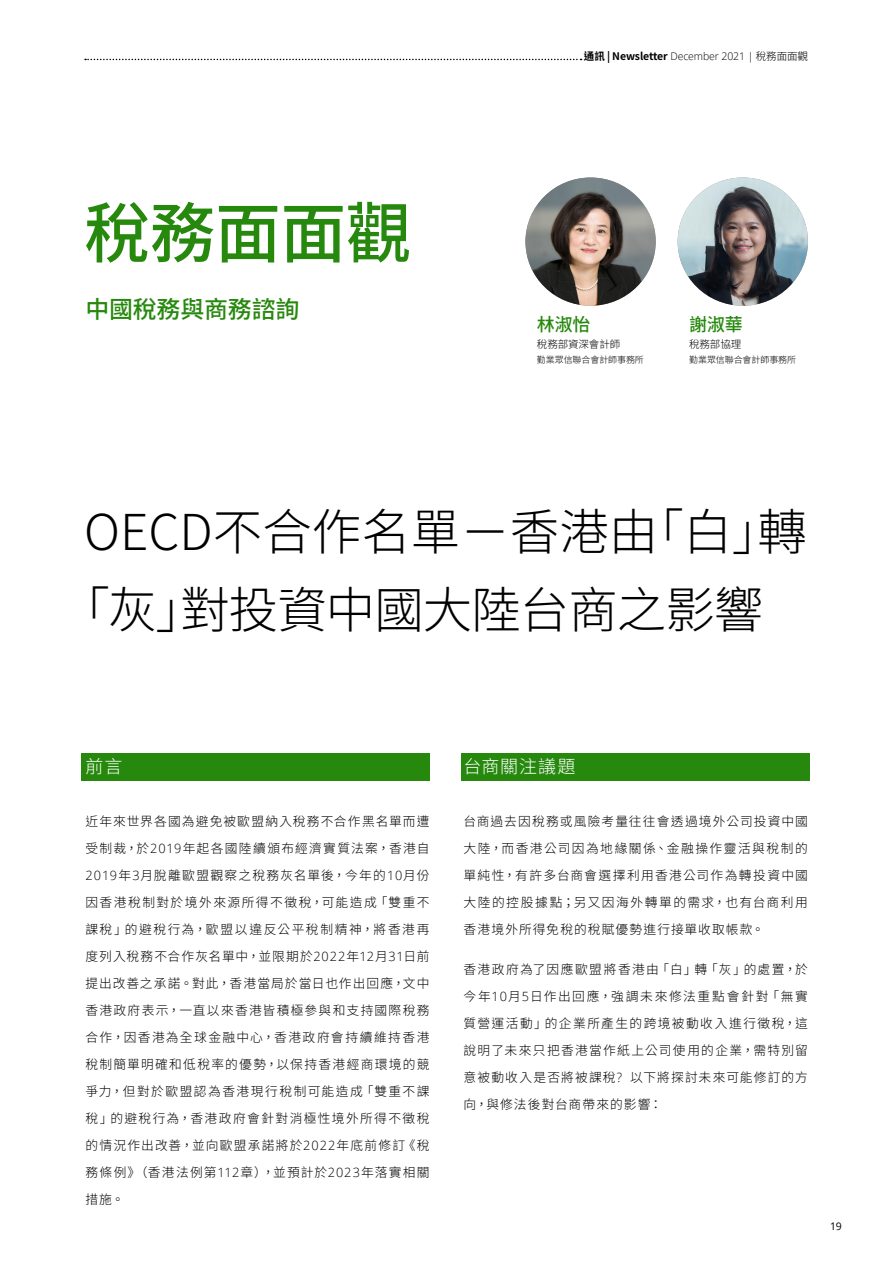
<style>
.page{position:relative;width:893px;height:1263px;background:#fff}
.page>*{position:absolute;margin:0;border:0;box-sizing:border-box;transform-origin:0 0}
.t1{font:500 66px "Noto Sans CJ Ktc";letter-spacing:-.01em;color:#26890d}
.t2{font:300 49.5px/78px "Noto Sans CJ Ktc";letter-spacing:-.02em;color:#000}
.t3{font:500 24px "Noto Sans CJ Ktc";letter-spacing:-.01em;color:#26890d}
.t4{font:300 18px "Noto Sans CJ Ktc";letter-spacing:.05em;color:#fff}
.t5{font:500 18px "Noto Sans CJ Ktc";letter-spacing:-.01em;color:#26890d}
.t6{font:300 12.75px/27px "Noto Sans CJ Ktc";letter-spacing:.095em;color:#000;text-align:justify}
.t7{font:700 10.5px "Noto Sans CJ Ktc";letter-spacing:-.01em;color:#000}
.t8{font:300 10.5px "Noto Sans CJ Ktc";letter-spacing:-.01em;color:#000}
.t9{font:10.5px "Open Sans";color:#000}
.t10{font:300 9px "Noto Sans CJ Ktc";letter-spacing:-.01em;color:#000}
.s1{font-family:"Open Sans";font-weight:300}
.s2{font-weight:300}
.s3{font-family:"Open Sans"}
</style>
<div class="page">
<svg style="left:85px;top:59px;width:496px;height:1px"></svg>
<div style="left:461px;top:753px;width:348px;height:28px;background:#26890d"></div>
<div style="left:81px;top:753px;width:348px;height:28px;background:#26890d"></div>
<img style="left:525px;top:177px;width:131px;height:129px">
<img style="left:678px;top:177px;width:130px;height:129px">
<h1 class="t1" style="left:84px;top:196px;width:329px">稅務面面觀</h1>
<h3 class="t3" style="left:85px;top:296px;width:216px">中國稅務與商務諮詢</h3>
<p class="t7" style="left:584px;top:50px;width:225px">通訊 | Newsletter <span class="s1">December 2021 |</span> <span class="s2">稅務面面觀</span></p>
<h3 class="t5" style="left:537px;top:314px;width:55px">林淑怡</h3>
<p class="t8" style="left:537px;top:338px;width:85px">稅務部資深會計師</p>
<p class="t10" style="left:537px;top:354px;width:109px">勤業眾信聯合會計師事務所</p>
<h3 class="t5" style="left:689px;top:314px;width:55px">謝淑華</h3>
<p class="t8" style="left:689px;top:338px;width:54px">稅務部協理</p>
<p class="t10" style="left:689px;top:354px;width:109px">勤業眾信聯合會計師事務所</p>
<h2 class="t2" style="left:60px;top:494px;width:748px;text-indent:24px">OECD不合作名單－香港由「白」轉「灰」對投資中國大陸台商之影響</h2>
<h3 class="t4" style="left:85px;top:757px;width:39px">前言</h3>
<p class="t6" style="left:85px;top:808px;width:346px">近年來世界各國為避免被歐盟納入稅務不合作黑名單而遭受制裁，於<span class="s3">2019</span>年起各國陸續頒布經濟實質法案，香港自<span class="s3">2019</span>年<span class="s3">3</span>月脫離歐盟觀察之稅務灰名單後，今年的<span class="s3">10</span>月份因香港稅制對於境外來源所得不徵稅，可能造成「雙重不課稅」的避稅行為，歐盟以違反公平稅制精神，將香港再度列入稅務不合作灰名單中，並限期於<span class="s3">2022</span>年<span class="s3">12</span>月<span class="s3">31</span>日前提出改善之承諾。對此，香港當局於當日也作出回應，文中香港政府表示，一直以來香港皆積極參與和支持國際稅務合作，因香港為全球金融中心，香港政府會持續維持香港稅制簡單明確和低稅率的優勢，以保持香港經商環境的競爭力，但對於歐盟認為香港現行稅制可能造成「雙重不課稅」的避稅行為，香港政府會針對消極性境外所得不徵稅的情況作出改善，並向歐盟承諾將於<span class="s3">2022</span>年底前修訂《稅務條例》（香港法例第<span class="s3">112</span>章），並預計於<span class="s3">2023</span>年落實相關措施。</p>
<h3 class="t4" style="left:463px;top:757px;width:113px">台商關注議題</h3>
<p class="t6" style="left:463px;top:808px;width:346px">台商過去因稅務或風險考量往往會透過境外公司投資中國大陸，而香港公司因為地緣關係、金融操作靈活與稅制的單純性，有許多台商會選擇利用香港公司作為轉投資中國大陸的控股據點；另又因海外轉單的需求，也有台商利用香港境外所得免稅的稅賦優勢進行接單收取帳款。</p>
<p class="t6" style="left:463px;top:956px;width:346px">香港政府為了因應歐盟將香港由「白」轉「灰」的處置，於今年<span class="s3">10</span>月<span class="s3">5</span>日作出回應，強調未來修法重點會針對「無實質營運活動」的企業所產生的跨境被動收入進行徵稅，這說明了未來只把香港當作紙上公司使用的企業，需特別留意被動收入是否將被課稅<span class="s3">?</span> 以下將探討未來可能修訂的方向，與修法後對台商帶來的影響：</p>
<p class="t9" style="left:830px;top:1219px;width:13px">19</p>
</div>
